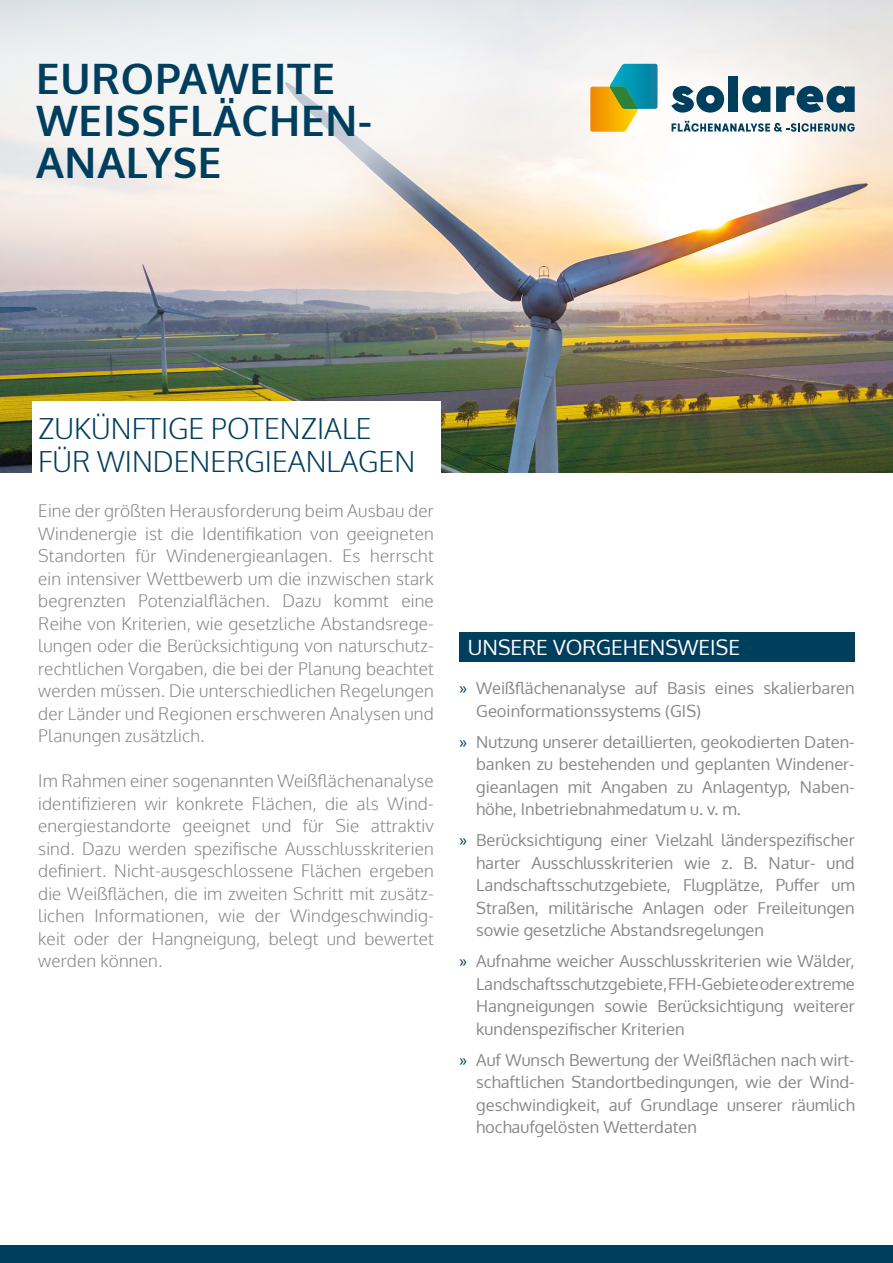
<style>
.page{position:relative;width:893px;height:1263px;background:#fff}
.page>*{position:absolute;margin:0;border:0;box-sizing:border-box;transform-origin:0 0}
.t1{font:700 42px/42px "Oxygen";letter-spacing:.02em;color:#003e5e}
.t2{font:300 28.5px "Oxygen";color:#003e5e}
.t3{font:21px "Oxygen";color:#fff}
.t4{font:300 17.25px/22.5px "Oxygen";letter-spacing:.01em;color:#878787;text-align:justify}
.t5{font:16.5px/22.5px "Oxygen";color:#878787;text-align:justify}
.s1{color:#003e5e}
</style>
<div class="page">
<img style="left:0;top:0;width:893px;height:472px">
<svg style="left:0;top:0;width:524px;height:283px;fill:#f4efed"></svg>
<div style="left:32px;top:401px;width:408px;height:460px;background:#fff"></div>
<div style="left:0;top:1246px;width:893px;height:17px;background:#003e5e"></div>
<div style="left:459px;top:632px;width:396px;height:30px;background:#003e5e"></div>
<svg style="left:672px;top:121px;width:183px;height:11px"></svg>
<svg style="left:671px;top:86px;width:53px;height:27px"></svg>
<div style="left:728px;top:76px;width:10px;height:36px;background:#003e5d"></div>
<svg style="left:742px;top:86px;width:28px;height:27px"></svg>
<svg style="left:776px;top:86px;width:79px;height:27px;background:#50788c"></svg>
<svg style="left:590px;top:64px;width:67px;height:68px"></svg>
<p class="t1" style="left:36px;top:59px;width:300px">EUROPAWEITE</p>
<p class="t1" style="left:36px;top:101px;width:337px">WEISSFLÄCHEN-<br>ANALYSE</p>
<p class="t2" style="left:38px;top:411px;width:335px">ZUKÜNFTIGE POTENZIALE</p>
<p class="t2" style="left:38px;top:444px;width:379px">FÜR WINDENERGIEANLAGEN</p>
<p class="t4" style="left:38px;top:500px;width:397px">Eine der größten Herausforderung beim Ausbau der Windenergie ist die Identifikation von geeigneten Standorten für Windenergieanlagen. Es herrscht ein intensiver Wettbewerb um die inzwischen stark begrenzten Potenzialflächen. Dazu kommt eine Reihe von Kriterien, wie gesetzliche Abstandsrege&shy;lungen oder die Berücksichtigung von naturschutz&shy;rechtlichen Vorgaben, die bei der Planung beachtet werden müssen. Die unterschiedlichen Regelungen der Länder und Regionen erschweren Analysen und Planungen zusätzlich.</p>
<p class="t4" style="left:38px;top:770px;width:397px">Im Rahmen einer sogenannten Weißflächenanalyse identifizieren wir konkrete Flächen, die als Wind&shy;energiestandorte geeignet und für Sie attraktiv sind. Dazu werden spezifische Ausschlusskriterien definiert. Nicht-ausgeschlossene Flächen ergeben die Weißflächen, die im zweiten Schritt mit zusätz&shy;lichen Informationen, wie der Windgeschwindig&shy;keit oder der Hangneigung, belegt und bewertet werden können.</p>
<p class="t3" style="left:468px;top:633px;width:274px">UNSERE VORGEHENSWEISE</p>
<p class="t5" style="left:476px;top:677px;width:380px;text-indent:-17px"><span class="s1">»</span> Weißflächenanalyse auf Basis eines skalierbaren<br>Geoinformationssystems (GIS)</p>
<p class="t5" style="left:476px;top:731px;width:380px;text-indent:-17px"><span class="s1">»</span> Nutzung unserer detaillierten, geokodierten Daten&shy;banken zu bestehenden und geplanten Windener&shy;gieanlagen mit Angaben zu Anlagentyp, Naben&shy;höhe, Inbetriebnahmedatum u. v. m.</p>
<p class="t5" style="left:476px;top:829px;width:380px;text-indent:-17px"><span class="s1">»</span> Berücksichtigung einer Vielzahl länderspezifischer harter Ausschlusskriterien wie z. B. Natur- und Landschaftsschutzgebiete, Flugplätze, Puffer um Straßen, militärische Anlagen oder Freileitungen sowie gesetzliche Abstandsregelungen</p>
<p class="t5" style="left:476px;top:950px;width:380px;text-indent:-17px"><span class="s1">»</span> Aufnahme weicher Ausschlusskriterien wie Wälder, Landschaftsschutzgebiete, FFH-Gebiete oder extreme Hangneigungen sowie Berücksichtigung weiterer kundenspezifischer Kriterien</p>
<p class="t5" style="left:476px;top:1049px;width:380px;text-indent:-17px"><span class="s1">»</span> Auf Wunsch Bewertung der Weißflächen nach wirt&shy;schaftlichen Standortbedingungen, wie der Wind&shy;geschwindigkeit, auf Grundlage unserer räumlich hochaufgelösten Wetterdaten</p>
</div>
